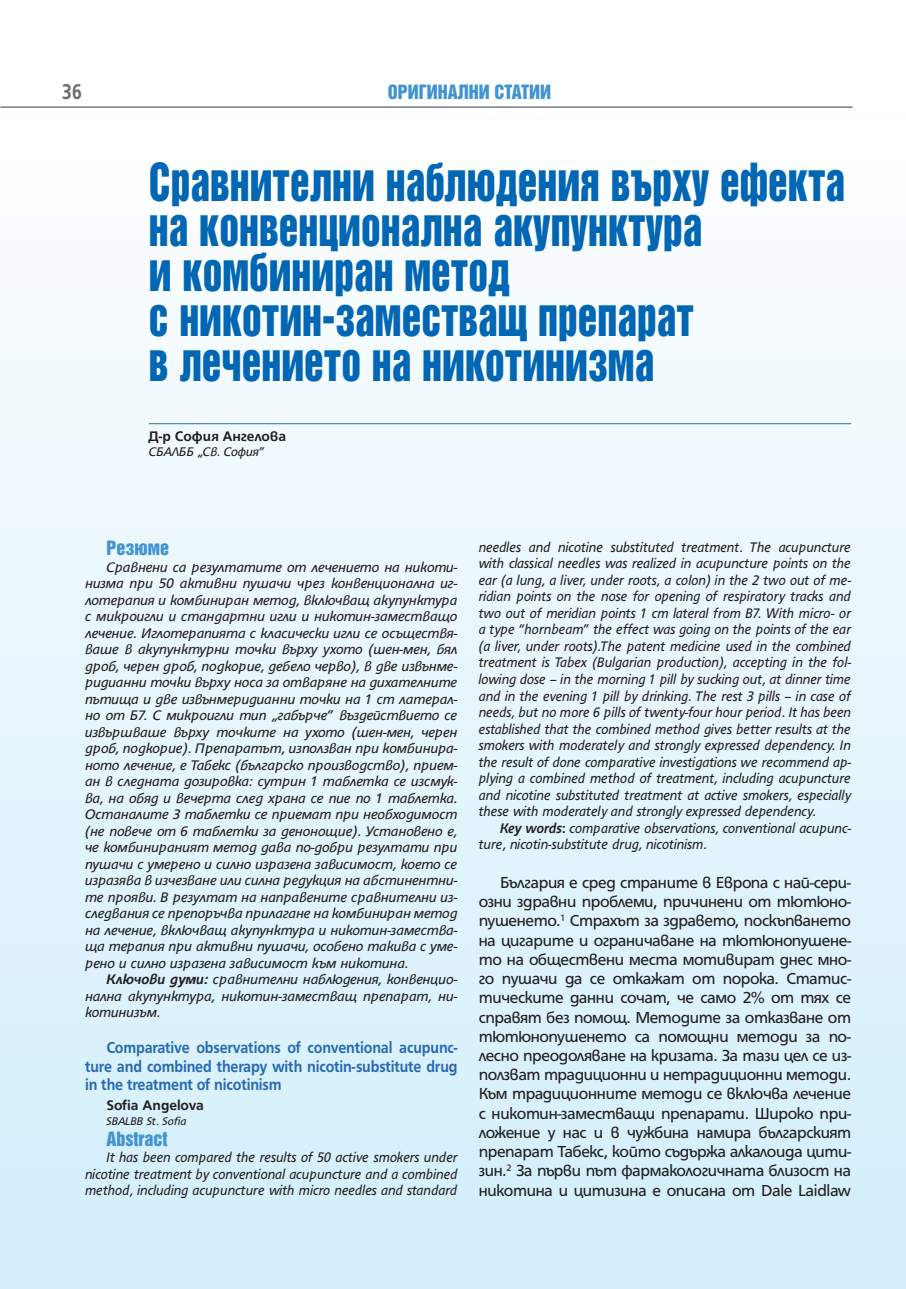
<style>
.page{position:relative;width:906px;height:1289px;background:#fff}
.page>*{position:absolute;margin:0;border:0;box-sizing:border-box;transform-origin:0 0}
.t1{font:48px/45px "Helvetica Inserat Cyr Upright";color:#0166b3;scale:.82 1}
.t2{font:700 23.1px "HS Grotesk Bg";color:#6c6d70;scale:.82 1}
.t3{font:18px "Helvetica Inserat Cyr Upright";color:#4194d0}
.t4{font:17.25px/19.2px "HS Grotesk Bg";letter-spacing:-.02em;color:#231f20;text-align:justify}
.t5{font:700 17.25px/18.8px "HS Grotesk Bg";letter-spacing:-.01em;color:#2869b3;text-align:justify;scale:.9 1}
.t6{font:italic 15px/16.5px "HS Grotesk Bg";color:#231f20;text-align:justify}
.t7{font:italic 15px/16.5px "HS Grotesk Bg";color:#231f20;text-align:justify;scale:.92 1}
.t8{font:700 15px "HS Grotesk Bg";color:#231f20}
.t9{font:italic 13.5px "HS Grotesk Bg";color:#231f20}
.t10{font:italic 12px "HS Grotesk Bg";letter-spacing:-.01em;color:#231f20}
.s1{font-weight:700}
.s2{font-weight:700;font-style:normal}
</style>
<div class="page">
<div style="left:1px;top:119px;width:905px;height:1169px;background:linear-gradient(to bottom,#fdfefe,#d1eefb)"></div>
<hr style="left:0;top:106px;width:852px;height:2px;background:#76787b">
<hr style="left:149px;top:423px;width:702px;height:1px;background:#2869b3">
<h2 class="t2" style="left:62px;top:83px;width:25px">36</h2>
<p class="t3" style="left:388px;top:84px;width:165px">ОРИГИНАЛНИ СТАТИИ</p>
<h1 class="t1" style="left:149px;top:162px;width:850px">Сравнителни наблюдения върху ефекта на конвенционална акупунктура<br>и комбиниран метод<br>с никотин-заместващ препарат<br>в лечението на никотинизма</h1>
<p class="t8" style="left:149px;top:431px;width:139px">Д-р София Ангелова</p>
<p class="t9" style="left:149px;top:447px;width:118px">СБАЛББ „Св. София”</p>
<p class="t3" style="left:106px;top:540px;width:64px">Резюме</p>
<p class="t6" style="left:85px;top:559px;width:374px;text-indent:21px">Сравнени са резултатите от лечението на никоти&shy;низма при 50 активни пушачи чрез конвенционална иг&shy;лотерапия и комбиниран метод, включващ акупунктура с микроигли и стандартни игли и никотин-заместващо лечение. Иглотерапията с класически игли се осъществя&shy;ваше в акупунктурни точки върху ухото (шен-мен, бял дроб, черен дроб, подкорие, дебело черво), в две извънме&shy;ридианни точки върху носа за отваряне на дихателните пътища и две извънмеридианни точки на 1 ст латерал&shy;но от Б7. С микроигли тип „габърче” въздействието се извършваше върху точките на ухото (шен-мен, черен дроб, подкорие). Препаратът, използван при комбинира&shy;ното лечение, е Табекс (българско производство), прием&shy;ан в следната дозировка: сутрин 1 таблетка се изсмук&shy;ва, на обяд и вечерта след храна се пие по 1 таблетка.<br>Останалите 3 таблетки се приемат при необходимост (не повече от 6 таблетки за денонощие). Установено е, че комбинираният метод дава по-добри резултати при пушачи с умерено и силно изразена зависимост, което се изразява в изчезване или силна редукция на абстинентни&shy;те прояви. В резултат на направените сравнителни из&shy;следвания се препоръчва прилагане на комбиниран метод на лечение, включващ акупунктура и никотин-замества&shy;ща терапия при активни пушачи, особено такива с уме&shy;рено и силно изразена зависимост към никотина.</p>
<p class="t6" style="left:85px;top:972px;width:374px;text-indent:21px"><span class="s1">Ключови думи:</span> сравнителни наблюдения, конвенцио&shy;нална акупунктура, никотин-заместващ препарат, ни&shy;котинизъм.</p>
<p class="t5" style="left:85px;top:1038px;width:415px;text-indent:21px">Comparative observations of conventional acupunc&shy;ture and combined therapy with nicotin-substitute drug in the treatment of nicotinism</p>
<p class="t8" style="left:106px;top:1099px;width:99px">Sofia Angelova</p>
<p class="t10" style="left:106px;top:1116px;width:82px">SBALBB St. Sofia</p>
<p class="t3" style="left:106px;top:1131px;width:63px">Abstract</p>
<p class="t7" style="left:85px;top:1150px;width:406px;text-indent:21px">It has been compared the results of 50 active smokers under nicotine treatment by conventional acupuncture and a combined method, including acupuncture with micro needles and standard</p>
<p class="t7" style="left:479px;top:540px;width:406px">needles and nicotine substituted treatment. The acupuncture with classical needles was realized in acupuncture points on the ear (a lung, a liver, under roots, a colon) in the 2 two out of me&shy;ridian points on the nose for opening of respiratory tracks and two out of meridian points 1 cm lateral from B7. With micro- or a type “hornbeam” the effect was going on the points of the ear (a liver, under roots).The patent medicine used in the combined treatment is Tabex (Bulgarian production), accepting in the fol&shy;lowing dose – in the morning 1 pill by sucking out, at dinner time and in the evening 1 pill by drinking. The rest 3 pills – in case of needs, but no more 6 pills of twenty-four hour period. It has been established that the combined method gives better results at the smokers with moderately and strongly expressed dependency. In the result of done comparative investigations we recommend ap&shy;plying a combined method of treatment, including acupuncture and nicotine substituted treatment at active smokers, especially these with moderately and strongly expressed dependency.</p>
<p class="t7" style="left:479px;top:820px;width:406px;text-indent:21px"><span class="s1">Key words</span><span class="s2">:</span> comparative observations, conventional acupunc&shy;ture, nicotin-substitute drug, nicotinism.</p>
<p class="t4" style="left:479px;top:874px;width:374px;text-indent:21px">България е сред страните в Европа с най-сери&shy;озни здравни проблеми, причинени от тютюно&shy;пушенето.<sup>1</sup> Страхът за здравето, поскъпването на цигарите и ограничаване на тютюнопушене&shy;то на обществени места мотивират днес мно&shy;го пушачи да се откажат от порока. Статис&shy;тическите данни сочат, че само 2% от тях се справят без помощ. Методите за отказване от тютюнопушенето са помощни методи за по&shy;лесно преодоляване на кризата. За тази цел се из&shy;ползват традиционни и нетрадиционни методи.<br>Към традиционните методи се включва лечение с никотин-заместващи препарати. Широко при&shy;ложение у нас и в чужбина намира българският препарат Табекс, който съдържа алкалоида цити&shy;зин.<sup>2</sup> За първи път фармакологичната близост на никотина и цитизина е описана от Dale Laidlaw</p>
</div>
